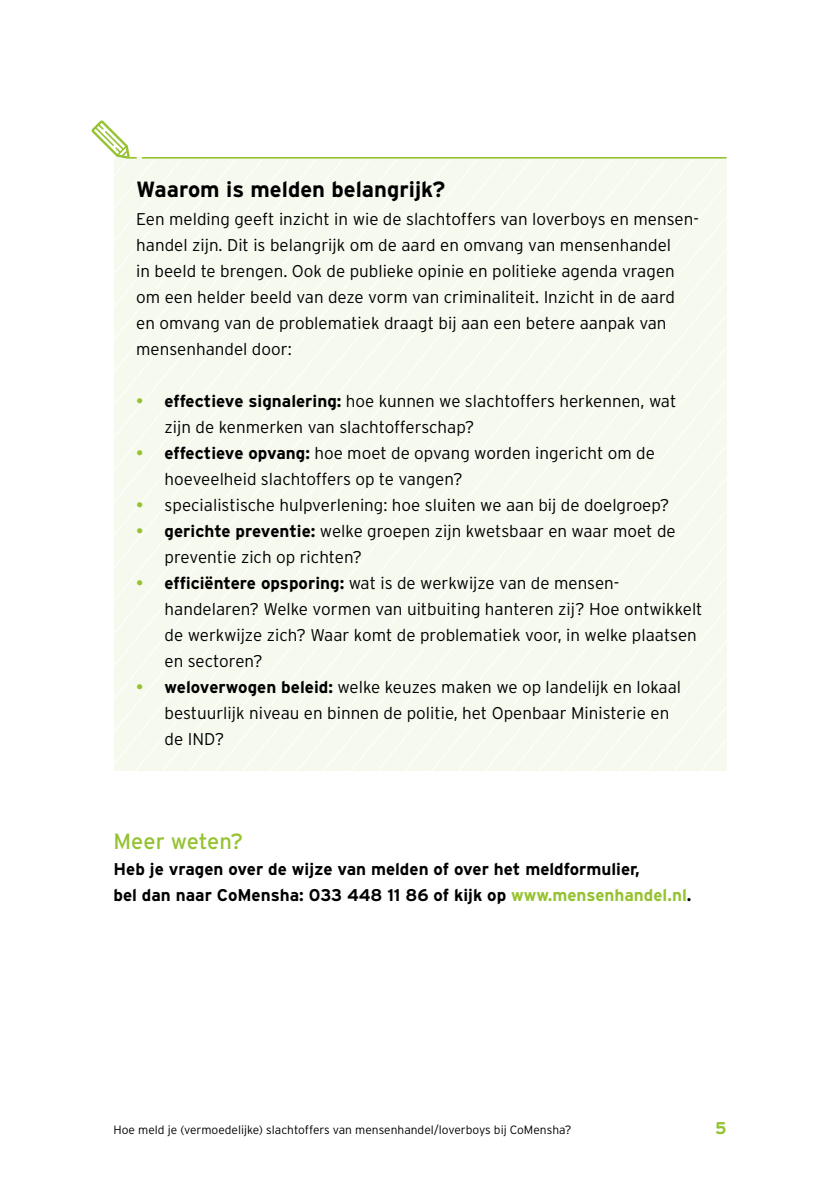
<style>
.page{position:relative;width:840px;height:1191px;background:#fff}
.page>*{position:absolute;margin:0;border:0;box-sizing:border-box;transform-origin:0 0}
.t1{font:700 22px "Interstate";color:#000}
.t2{font:22px "Interstate";color:#95c230}
.t3{font:300 17px/26px "Interstate";color:#000}
.t4{font:700 17px/26px "Interstate";color:#000}
.t5{font:700 17px "Interstate";color:#95c230}
.t6{font:300 12px "Interstate";color:#000}
.s1{font-weight:400;color:#95c230}
.s2{font-weight:700}
.s3{color:#95c230}
</style>
<div class="page">
<div style="left:691px;top:159px;width:27px;height:611px;background:#f6f9ee"></div>
<div style="left:664px;top:159px;width:27px;height:611px;background:#f6f9ee"></div>
<div style="left:637px;top:159px;width:27px;height:611px;background:#f6f9ee"></div>
<div style="left:610px;top:159px;width:27px;height:611px;background:#f6f9ee"></div>
<div style="left:584px;top:159px;width:26px;height:611px;background:#f6f9ee"></div>
<div style="left:557px;top:159px;width:27px;height:611px;background:#f6f9ee"></div>
<div style="left:530px;top:159px;width:27px;height:611px;background:#f6f9ee"></div>
<div style="left:503px;top:159px;width:27px;height:611px;background:#f6f9ee"></div>
<div style="left:476px;top:159px;width:27px;height:611px;background:#f6f9ee"></div>
<div style="left:449px;top:159px;width:27px;height:611px;background:#f6f9ee"></div>
<div style="left:422px;top:159px;width:27px;height:611px;background:#f6f9ee"></div>
<div style="left:395px;top:159px;width:27px;height:611px;background:#f6f9ee"></div>
<div style="left:368px;top:159px;width:27px;height:611px;background:#f6f9ee"></div>
<div style="left:342px;top:159px;width:26px;height:611px;background:#f6f9ee"></div>
<div style="left:315px;top:159px;width:27px;height:611px;background:#f6f9ee"></div>
<div style="left:288px;top:159px;width:27px;height:611px;background:#f6f9ee"></div>
<div style="left:261px;top:159px;width:27px;height:611px;background:#f6f9ee"></div>
<div style="left:234px;top:159px;width:27px;height:611px;background:#f6f9ee"></div>
<div style="left:207px;top:159px;width:27px;height:611px;background:#f6f9ee"></div>
<div style="left:180px;top:159px;width:27px;height:611px;background:#f6f9ee"></div>
<div style="left:153px;top:159px;width:27px;height:611px;background:#f6f9ee"></div>
<hr style="left:142px;top:157px;width:584px;height:2px;background:#95c230">
<svg style="left:91px;top:120px;width:62px;height:650px"></svg>
<p class="t1" style="left:136px;top:177px;width:310px">Waarom is melden belangrijk?</p>
<p class="t3" style="left:136px;top:205px;width:562px">Een melding geeft inzicht in wie de slachtoffers van loverboys en mensen&shy;handel zijn. Dit is belangrijk om de aard en omvang van mensenhandel<br>in beeld te brengen. Ook de publieke opinie en politieke agenda vragen om een helder beeld van deze vorm van criminaliteit. Inzicht in de aard en omvang van de problematiek draagt bij aan een betere aanpak van mensenhandel door:</p>
<p class="t3" style="left:164px;top:387px;width:513px;text-indent:-28px"><span class="s1">•</span> <span class="s2">effectieve signalering:</span> hoe kunnen we slachtoffers herkennen, wat zijn de kenmerken van slachtofferschap?</p>
<p class="t3" style="left:164px;top:439px;width:491px;text-indent:-28px"><span class="s1">•</span> <span class="s2">effectieve opvang:</span> hoe moet de opvang worden ingericht om de hoeveelheid slachtoffers op te vangen?</p>
<p class="t3" style="left:136px;top:491px;width:534px"><span class="s1">•</span> specialistische hulpverlening: hoe sluiten we aan bij de doelgroep?</p>
<p class="t3" style="left:164px;top:517px;width:512px;text-indent:-28px"><span class="s1">•</span> <span class="s2">gerichte preventie:</span> welke groepen zijn kwetsbaar en waar moet de preventie zich op richten?</p>
<p class="t3" style="left:164px;top:569px;width:539px;text-indent:-28px"><span class="s1">•</span> <span class="s2">efficiëntere opsporing:</span> wat is de werkwijze van de mensen&shy;handelaren? Welke vormen van uitbuiting hanteren zij? Hoe ontwikkelt de werkwijze zich? Waar komt de problematiek voor, in welke plaatsen en sectoren?</p>
<p class="t3" style="left:164px;top:673px;width:518px;text-indent:-28px"><span class="s1">•</span> <span class="s2">weloverwogen beleid:</span> welke keuzes maken we op landelijk en lokaal bestuurlijk niveau en binnen de politie, het Openbaar Ministerie en de IND?</p>
<p class="t2" style="left:113px;top:828px;width:131px">Meer weten?</p>
<p class="t4" style="left:113px;top:855px;width:579px">Heb je vragen over de wijze van melden of over het meldformulier,<br>bel dan naar CoMensha: 033 448 11 86 of kijk op <span class="s3">www.mensenhandel.nl</span>.</p>
<p class="t6" style="left:113px;top:1123px;width:459px">Hoe meld je (vermoedelijke) slachtoffers van mensenhandel/loverboys bij CoMensha?</p>
<p class="t5" style="left:714px;top:1118px;width:13px">5</p>
</div>
